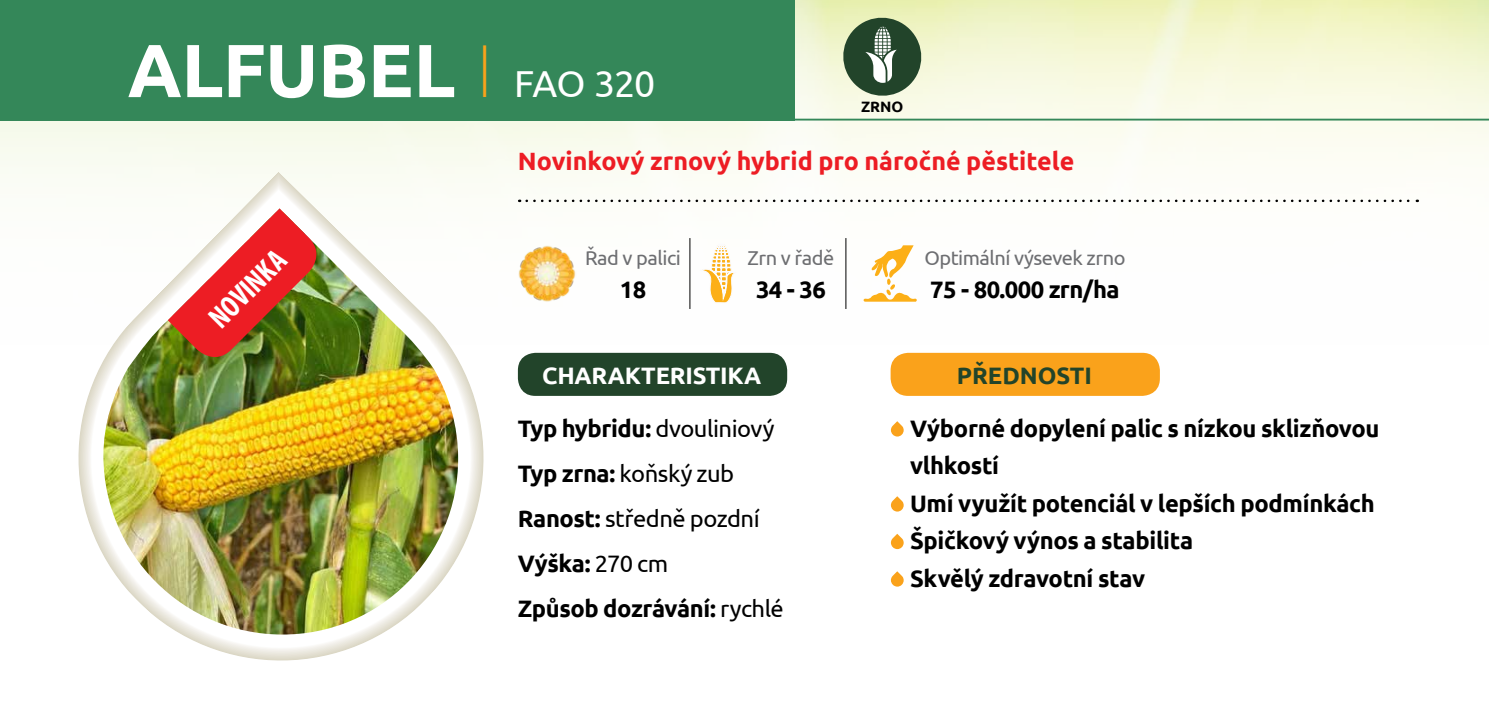
<style>
.page{position:relative;width:1489px;height:702px;background:#fff}
.page>*{position:absolute;margin:0;border:0;box-sizing:border-box;transform-origin:0 0}
.t1{font:700 75px "Ubuntu";letter-spacing:-.005em;color:#fff}
.t2{font:700 condensed 30.75px "Myriad Pro";color:#fff}
.t3{font:700 25px "Ubuntu";color:#ed1d24}
.t4{font:700 23.75px/45px "Ubuntu";letter-spacing:-.015em;color:#000}
.t5{font:700 23.75px "Ubuntu";letter-spacing:-.01em;color:#fff}
.t6{font:700 23.75px "Ubuntu";color:#22442a}
.t7{font:20px "Ubuntu";letter-spacing:-.025em;color:#6d6e71}
.t8{font:700 15px "Ubuntu";color:#000}
.s1{color:#faa21b}
.s2{font-weight:400;font-size:37.5px}
.s3{font-weight:400}
</style>
<div class="page">
<img style="left:0;top:0;width:1488px;height:550px">
<div style="left:0;top:0;width:794px;height:120px;background:#348759"></div>
<svg style="left:72px;top:190px;width:417px;height:471px"></svg>
<img style="left:103px;top:208px;width:355px;height:427px">
<svg style="left:168px;top:208px;width:158px;height:158px"></svg>
<svg style="left:526px;top:199px;width:891px;height:3px"></svg>
<hr style="left:744px;top:119px;width:744px;height:1px;background:#348759">
<svg style="left:890px;top:421px;width:13px;height:15px"></svg>
<svg style="left:890px;top:496px;width:13px;height:15px"></svg>
<svg style="left:890px;top:533px;width:13px;height:16px"></svg>
<svg style="left:890px;top:571px;width:13px;height:15px"></svg>
<div style="left:518px;top:353px;width:269px;height:43px;background:#22442a;border-radius:17px"></div>
<div style="left:890px;top:353px;width:269px;height:43px;background:#faa21b;border-radius:17px"></div>
<hr style="left:689px;top:238px;width:1px;height:71px;background:#000">
<hr style="left:845px;top:238px;width:1px;height:71px;background:#000">
<img style="left:517px;top:244px;width:59px;height:59px">
<svg style="left:699px;top:243px;width:37px;height:70px"></svg>
<svg style="left:863px;top:245px;width:53px;height:57px"></svg>
<svg style="left:839px;top:14px;width:86px;height:86px"></svg>
<h1 class="t1" style="left:128px;top:25px;width:529px">ALFUBEL <span class="s1">Ι</span> <span class="s2">FAO 320</span></h1>
<p class="t8" style="left:861px;top:97px;width:43px">ZRNO</p>
<p class="t2" style="left:200px;top:309px;width:97px;rotate:-45deg">NOVINKA</p>
<p class="t3" style="left:518px;top:146px;width:558px">Novinkový zrnový hybrid pro náročné pěstitele</p>
<p class="t7" style="left:585px;top:246px;width:97px">Řad v palici</p>
<p class="t4" style="left:620px;top:266px;width:28px">18</p>
<p class="t7" style="left:747px;top:246px;width:88px">Zrn v řadě</p>
<p class="t4" style="left:756px;top:266px;width:71px">34 - 36</p>
<p class="t7" style="left:924px;top:246px;width:203px">Optimální výsevek zrno</p>
<p class="t4" style="left:930px;top:266px;width:191px">75 - 80.000 zrn/ha</p>
<p class="t5" style="left:542px;top:361px;width:220px">CHARAKTERISTIKA</p>
<p class="t6" style="left:956px;top:361px;width:137px">PŘEDNOSTI</p>
<p class="t4" style="left:518px;top:405px;width:267px">Typ hybridu: <span class="s3">dvouliniový<br></span>Typ zrna: <span class="s3">koňský zub<br></span>Ranost: <span class="s3">středně pozdní<br></span>Výška: <span class="s3">270 cm<br></span>Způsob dozrávání: <span class="s3">rychlé</span></p>
<p class="t4" style="left:910px;top:409px;width:471px;line-height:37.5px">Výborné dopylení palic s nízkou sklizňovou vlhkostí<br>Umí využít potenciál v lepších podmínkách<br>Špičkový výnos a stabilita<br>Skvělý zdravotní stav</p>
</div>
